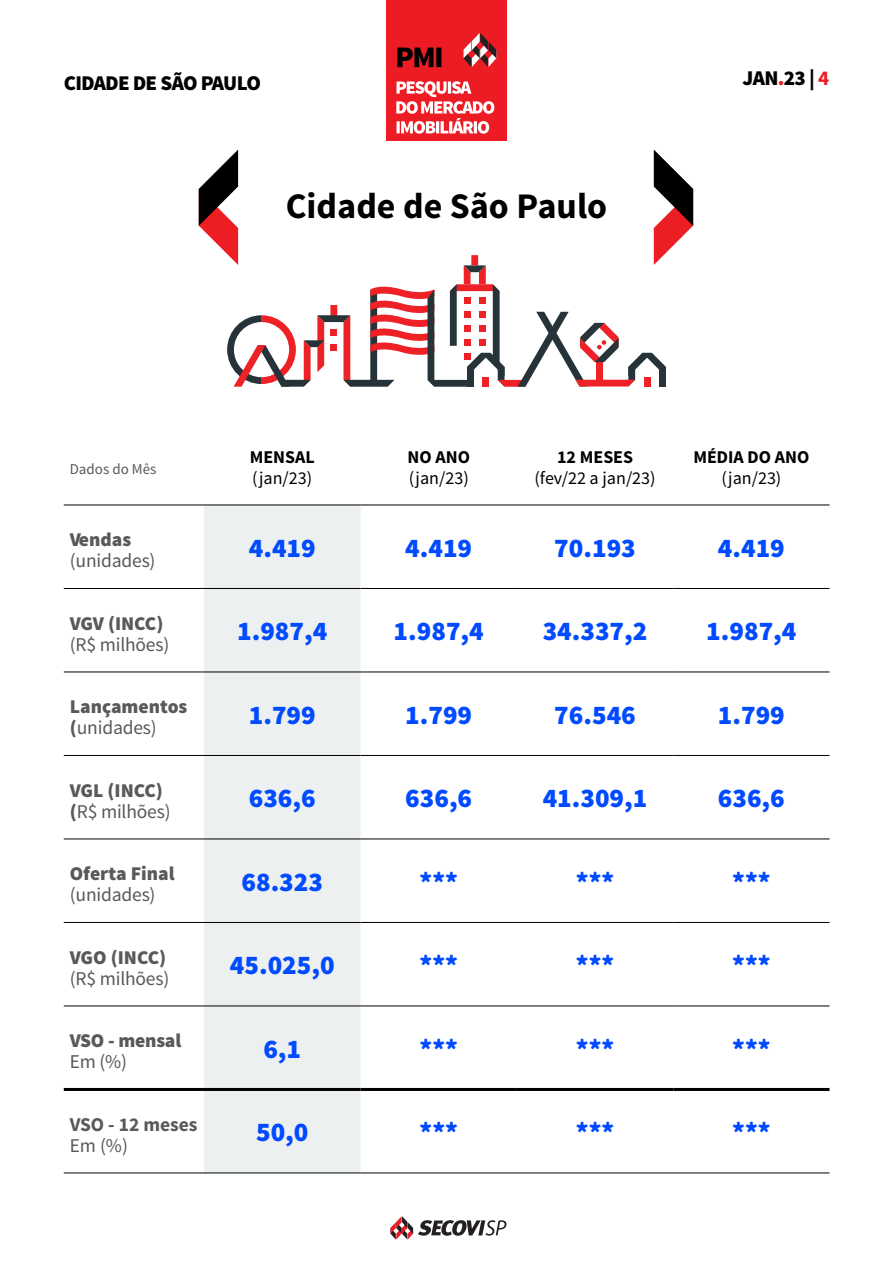
<style>
.page{position:relative;width:893px;height:1263px;background:#fff}
.page>*{position:absolute;margin:0;border:0;box-sizing:border-box;transform-origin:0 0}
.t1{font:700 36px "Source Sans Pro";color:#000}
.t2{font:900 27px "Source Sans Pro";color:#004aff}
.t3{font:900 21px "Source Sans Pro";letter-spacing:-.03em;color:#000}
.t4{font:900 19.5px/21px "Source Sans Pro";color:#58595b}
.t5{font:19.5px "Source Sans Pro";letter-spacing:-.01em;color:#58595b}
.t6{font:700 19.5px "Source Sans Pro";color:#58595b}
.t7{font:18px "Source Sans Pro";color:#000}
.t8{font:700 18px "Source Sans Pro";color:#000}
.t9{font:15px "Source Sans Pro";color:#58595b}
.s1{color:#ed1c24}
.s2{font-weight:700;color:#ed1c24}
.s3{font-weight:400}
</style>
<div class="page">
<div style="left:386px;top:0;width:120px;height:141px;background:#ed1c24"></div>
<svg style="left:463px;top:33px;width:33px;height:34px"></svg>
<svg style="left:396px;top:81px;width:98px;height:53px"></svg>
<svg style="left:397px;top:48px;width:44px;height:19px"></svg>
<svg style="left:390px;top:1216px;width:116px;height:24px"></svg>
<div style="left:204px;top:506px;width:157px;height:666px;background:#edf0f0"></div>
<hr style="left:64px;top:505px;width:140px;height:1px;background:#000">
<hr style="left:204px;top:505px;width:157px;height:1px;background:#000">
<hr style="left:361px;top:505px;width:156px;height:1px;background:#000">
<hr style="left:517px;top:505px;width:156px;height:1px;background:#000">
<hr style="left:673px;top:505px;width:156px;height:1px;background:#000">
<hr style="left:64px;top:588px;width:140px;height:1px;background:#000">
<hr style="left:204px;top:588px;width:157px;height:1px;background:#000">
<hr style="left:361px;top:588px;width:156px;height:1px;background:#000">
<hr style="left:517px;top:588px;width:156px;height:1px;background:#000">
<hr style="left:673px;top:588px;width:156px;height:1px;background:#000">
<hr style="left:64px;top:672px;width:140px;height:1px;background:#000">
<hr style="left:204px;top:672px;width:157px;height:1px;background:#000">
<hr style="left:361px;top:672px;width:156px;height:1px;background:#000">
<hr style="left:517px;top:672px;width:156px;height:1px;background:#000">
<hr style="left:673px;top:672px;width:156px;height:1px;background:#000">
<hr style="left:64px;top:755px;width:140px;height:1px;background:#000">
<hr style="left:204px;top:755px;width:157px;height:1px;background:#000">
<hr style="left:361px;top:755px;width:156px;height:1px;background:#000">
<hr style="left:517px;top:755px;width:156px;height:1px;background:#000">
<hr style="left:673px;top:755px;width:156px;height:1px;background:#000">
<hr style="left:64px;top:838px;width:140px;height:1px;background:#000">
<hr style="left:204px;top:838px;width:157px;height:1px;background:#000">
<hr style="left:361px;top:838px;width:156px;height:1px;background:#000">
<hr style="left:517px;top:838px;width:156px;height:1px;background:#000">
<hr style="left:673px;top:838px;width:156px;height:1px;background:#000">
<hr style="left:64px;top:922px;width:140px;height:1px;background:#000">
<hr style="left:204px;top:922px;width:157px;height:1px;background:#000">
<hr style="left:361px;top:922px;width:156px;height:1px;background:#000">
<hr style="left:517px;top:922px;width:156px;height:1px;background:#000">
<hr style="left:673px;top:922px;width:156px;height:1px;background:#000">
<hr style="left:64px;top:1005px;width:140px;height:1px;background:#000">
<hr style="left:204px;top:1005px;width:157px;height:1px;background:#000">
<hr style="left:361px;top:1005px;width:156px;height:1px;background:#000">
<hr style="left:517px;top:1005px;width:156px;height:1px;background:#000">
<hr style="left:673px;top:1005px;width:156px;height:1px;background:#000">
<hr style="left:64px;top:1088px;width:140px;height:3px;background:#000">
<hr style="left:204px;top:1088px;width:157px;height:3px;background:#000">
<hr style="left:361px;top:1088px;width:156px;height:3px;background:#000">
<hr style="left:517px;top:1088px;width:156px;height:3px;background:#000">
<hr style="left:673px;top:1088px;width:156px;height:3px;background:#000">
<hr style="left:64px;top:1172px;width:140px;height:1px;background:#000">
<hr style="left:204px;top:1172px;width:157px;height:1px;background:#000">
<hr style="left:361px;top:1172px;width:156px;height:1px;background:#000">
<hr style="left:517px;top:1172px;width:156px;height:1px;background:#000">
<hr style="left:673px;top:1172px;width:156px;height:1px;background:#000">
<svg style="left:199px;top:150px;width:494px;height:237px"></svg>
<p class="t3" style="left:64px;top:70px;width:199px">CIDADE DE SÃO PAULO</p>
<p class="t3" style="left:742px;top:64px;width:88px">JAN<span class="s1">.</span>23 | <span class="s2">4</span></p>
<h1 class="t1" style="left:286px;top:183px;width:323px">Cidade de São Paulo</h1>
<p class="t9" style="left:70px;top:460px;width:88px">Dados do Mês</p>
<p class="t4" style="left:70px;top:530px;width:63px">Vendas</p>
<p class="t5" style="left:70px;top:549px;width:87px">(unidades)</p>
<p class="t4" style="left:70px;top:614px;width:95px">VGV (INCC)</p>
<p class="t5" style="left:70px;top:632px;width:101px">(R$ milhões)</p>
<p class="t8" style="left:250px;top:445px;width:67px">MENSAL</p>
<p class="t7" style="left:252px;top:467px;width:62px">(jan/23)</p>
<p class="t8" style="left:407px;top:445px;width:64px">NO ANO</p>
<p class="t7" style="left:409px;top:467px;width:62px">(jan/23)</p>
<p class="t8" style="left:557px;top:445px;width:78px">12 MESES</p>
<p class="t7" style="left:534px;top:467px;width:123px">(fev/22 a jan/23)</p>
<p class="t8" style="left:693px;top:445px;width:118px">MÉDIA DO ANO</p>
<p class="t7" style="left:721px;top:467px;width:62px">(jan/23)</p>
<p class="t2" style="left:249px;top:530px;width:68px">4.419</p>
<p class="t2" style="left:405px;top:530px;width:68px">4.419</p>
<p class="t2" style="left:554px;top:530px;width:83px">70.193</p>
<p class="t2" style="left:718px;top:530px;width:68px">4.419</p>
<p class="t2" style="left:237px;top:614px;width:92px">1.987,4</p>
<p class="t2" style="left:394px;top:614px;width:92px">1.987,4</p>
<p class="t2" style="left:543px;top:614px;width:106px">34.337,2</p>
<p class="t2" style="left:706px;top:614px;width:92px">1.987,4</p>
<p class="t4" style="left:70px;top:697px;width:119px">Lançamentos (<span class="s3">unidades)</span></p>
<p class="t2" style="left:249px;top:697px;width:68px">1.799</p>
<p class="t2" style="left:405px;top:697px;width:68px">1.799</p>
<p class="t2" style="left:554px;top:697px;width:83px">76.546</p>
<p class="t2" style="left:718px;top:697px;width:68px">1.799</p>
<p class="t4" style="left:70px;top:780px;width:102px">VGL (INCC) (<span class="s3">R$ milhões)</span></p>
<p class="t2" style="left:249px;top:781px;width:68px">636,6</p>
<p class="t2" style="left:405px;top:781px;width:68px">636,6</p>
<p class="t2" style="left:543px;top:781px;width:106px">41.309,1</p>
<p class="t2" style="left:718px;top:781px;width:68px">636,6</p>
<p class="t4" style="left:70px;top:864px;width:106px">Oferta Final</p>
<p class="t5" style="left:70px;top:883px;width:87px">(unidades)</p>
<p class="t2" style="left:241px;top:864px;width:83px">68.323</p>
<p class="t2" style="left:420px;top:864px;width:40px">***</p>
<p class="t2" style="left:576px;top:864px;width:40px">***</p>
<p class="t2" style="left:732px;top:864px;width:40px">***</p>
<p class="t4" style="left:70px;top:947px;width:98px">VGO (INCC)</p>
<p class="t5" style="left:70px;top:966px;width:101px">(R$ milhões)</p>
<p class="t2" style="left:230px;top:948px;width:106px">45.025,0</p>
<p class="t2" style="left:420px;top:948px;width:40px">***</p>
<p class="t2" style="left:576px;top:948px;width:40px">***</p>
<p class="t2" style="left:732px;top:948px;width:40px">***</p>
<p class="t4" style="left:70px;top:1031px;width:113px">VSO - mensal</p>
<p class="t5" style="left:70px;top:1049px;width:59px">Em (%)</p>
<p class="t2" style="left:263px;top:1031px;width:39px">6,1</p>
<p class="t2" style="left:420px;top:1031px;width:40px">***</p>
<p class="t2" style="left:576px;top:1031px;width:40px">***</p>
<p class="t2" style="left:732px;top:1031px;width:40px">***</p>
<p class="t6" style="left:70px;top:1112px;width:129px">VSO - 12 meses</p>
<p class="t5" style="left:70px;top:1133px;width:60px">Em (%)</p>
<p class="t2" style="left:256px;top:1115px;width:54px">50,0</p>
<p class="t2" style="left:420px;top:1115px;width:40px">***</p>
<p class="t2" style="left:576px;top:1115px;width:40px">***</p>
<p class="t2" style="left:732px;top:1115px;width:40px">***</p>
</div>
